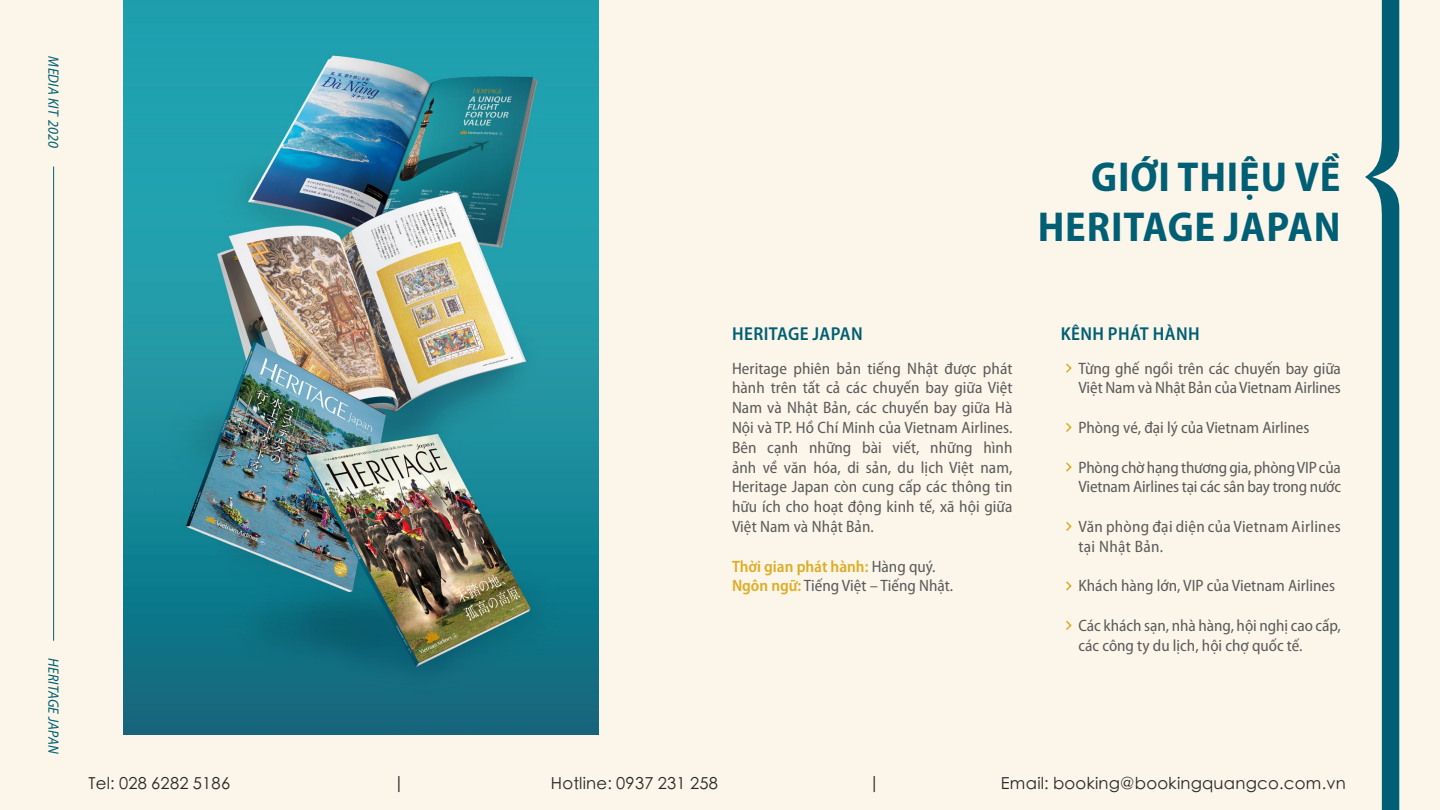
<style>
.page{position:relative;width:1440px;height:810px;background:#fbf6e9}
.page>*{position:absolute;margin:0;border:0;box-sizing:border-box;transform-origin:0 0}
.t1{font:700 semi-condensed 42px/49.5px "Myriad Pro";letter-spacing:.02em;color:#005f74;text-align:right}
.t2{font:600 semi-condensed 18.75px "Myriad Pro";letter-spacing:.02em;color:#005f74}
.t3{font:semi-condensed 16.5px/19.8px "Myriad Pro";color:#5a5a5a}
.t4{font:300 16.5px "ST Heiti SC";color:#272727}
.t5{font:semi-condensed 16.5px/19.8px "Myriad Pro";letter-spacing:.02em;color:#5a5a5a}
.t6{font:italic semi-condensed 15px "Myriad Pro";letter-spacing:.01em;color:#005f74}
.s1{font-weight:600;color:#deac27}
</style>
<div class="page">
<svg style="left:1066px;top:363px;width:6px;height:10px"></svg>
<svg style="left:1066px;top:581px;width:6px;height:10px"></svg>
<svg style="left:1066px;top:462px;width:6px;height:10px"></svg>
<svg style="left:1066px;top:423px;width:6px;height:9px"></svg>
<svg style="left:1066px;top:621px;width:6px;height:9px"></svg>
<svg style="left:1066px;top:522px;width:6px;height:9px"></svg>
<svg style="left:1365px;top:0;width:34px;height:810px"></svg>
<hr style="left:53px;top:167px;width:1px;height:474px;background:#005f74">
<img style="left:123px;top:0;width:475px;height:735px">
<p class="t6" style="left:63px;top:56px;width:93px;rotate:90deg">MEDIA KIT 2020</p>
<h1 class="t1" style="left:1038px;top:151px;width:304px">GIỚI THIỆU VỀ<br>HERITAGE JAPAN</h1>
<p class="t6" style="left:63px;top:658px;width:97px;rotate:90deg">HERITAGE JAPAN</p>
<p class="t2" style="left:732px;top:322px;width:132px">HERITAGE JAPAN</p>
<p class="t3" style="left:732px;top:358px;width:282px;text-align:justify">Heritage phiên bản tiếng Nhật được phát hành trên tất cả các chuyến bay giữa Việt Nam và Nhật Bản, các chuyến bay giữa Hà Nội và TP. Hồ Chí Minh của Vietnam Airlines.<br>Bên cạnh những bài viết, những hình ảnh về văn hóa, di sản, du lịch Việt nam, Heritage Japan còn cung cấp các thông tin hữu ích cho hoạt động kinh tế, xã hội giữa Việt Nam và Nhật Bản.</p>
<p class="t3" style="left:732px;top:556px;width:223px"><span class="s1">Thời gian phát hành:</span> Hàng quý.<br><span class="s1">Ngôn ngữ:</span> Tiếng Việt – Tiếng Nhật.</p>
<p class="t2" style="left:1061px;top:322px;width:141px">KÊNH PHÁT HÀNH</p>
<p class="t3" style="left:1078px;top:358px;width:264px">Từng ghế ngồi trên các chuyến bay giữa<br>Việt Nam và Nhật Bản của Vietnam Airlines</p>
<p class="t3" style="left:1078px;top:417px;width:232px">Phòng vé, đại lý của Vietnam Airlines</p>
<p class="t3" style="left:1078px;top:457px;width:264px">Phòng chờ hạng thương gia, phòng VIP của<br>Vietnam Airlines tại các sân bay trong nước</p>
<p class="t5" style="left:1078px;top:516px;width:264px">Văn phòng đại diện của Vietnam Airlines tại Nhật Bản.</p>
<p class="t3" style="left:1078px;top:576px;width:258px">Khách hàng lớn, VIP của Vietnam Airlines</p>
<p class="t3" style="left:1078px;top:615px;width:264px">Các khách sạn, nhà hàng, hội nghị cao cấp, các công ty du lịch, hội chợ quốc tế.</p>
<p class="t4" style="left:89px;top:775px;width:143px">Tel: 028 6282 5186</p>
<p class="t4" style="left:395px;top:775px;width:10px">|</p>
<p class="t4" style="left:551px;top:775px;width:169px">Hotline: 0937 231 258</p>
<p class="t4" style="left:870px;top:775px;width:10px">|</p>
<p class="t4" style="left:1001px;top:775px;width:347px">Email: booking@bookingquangco.com.vn</p>
</div>
